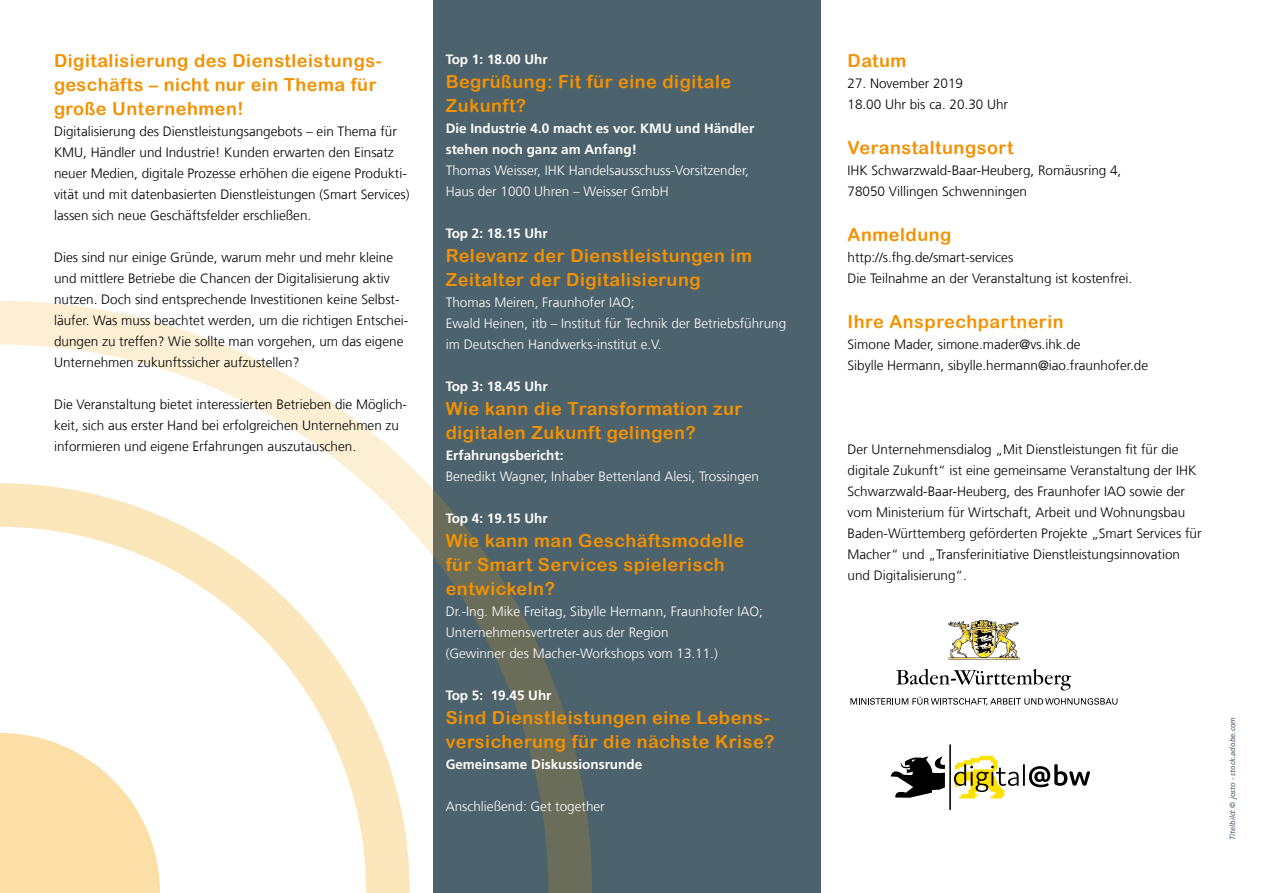
<style>
.page{position:relative;width:1263px;height:893px;background:#fff}
.page>*{position:absolute;margin:0;border:0;box-sizing:border-box;transform-origin:0 0}
.t1{font:18px/24px "Arial Rounded MT Bold";letter-spacing:.03em;color:#f39100}
.t2{font:300 13.5px/21px "Frutiger LT Com";color:#000}
.t3{font:300 13.5px/21px "Frutiger LT Com";color:#fff}
.t4{font:700 13.5px/21px "Frutiger LT Com";color:#fff}
.t5{font:italic 7.5px "Frutiger LT Com";color:#4c626c}
</style>
<div class="page">
<div style="left:433px;top:0;width:388px;height:893px;background:#4c626c"></div>
<svg style="left:0;top:301px;width:592px;height:592px"></svg>
<svg style="left:0;top:483px;width:410px;height:410px"></svg>
<svg style="left:0;top:733px;width:160px;height:160px"></svg>
<img style="left:949px;top:621px;width:71px;height:38px">
<svg style="left:896px;top:669px;width:175px;height:21px"></svg>
<svg style="left:850px;top:697px;width:267px;height:9px"></svg>
<svg style="left:890px;top:756px;width:55px;height:42px"></svg>
<svg style="left:954px;top:756px;width:64px;height:42px"></svg>
<hr style="left:1023px;top:764px;width:2px;height:22px;background:#000">
<hr style="left:949px;top:744px;width:2px;height:66px;background:#000">
<svg style="left:1029px;top:764px;width:61px;height:23px"></svg>
<h1 class="t1" style="left:54px;top:48px;width:329px">Digitalisierung des Dienstleistungs&shy;geschäfts – nicht nur ein Thema für große Unternehmen!</h1>
<p class="t2" style="left:54px;top:121px;width:357px">Digitalisierung des Dienstleistungsangebots – ein Thema für KMU, Händler und Industrie! Kunden erwarten den Einsatz neuer Medien, digitale Prozesse erhöhen die eigene Produkti&shy;vität und mit datenbasierten Dienstleistungen (Smart Services) lassen sich neue Geschäftsfelder erschließen.</p>
<p class="t2" style="left:54px;top:247px;width:356px">Dies sind nur einige Gründe, warum mehr und mehr kleine und mittlere Betriebe die Chancen der Digitalisierung aktiv nutzen. Doch sind entsprechende Investitionen keine Selbst&shy;läufer. Was muss beachtet werden, um die richtigen Entschei&shy;dungen zu treffen? Wie sollte man vorgehen, um das eigene Unternehmen zukunftssicher aufzustellen?</p>
<p class="t2" style="left:54px;top:394px;width:355px">Die Veranstaltung bietet interessierten Betrieben die Möglich&shy;keit, sich aus erster Hand bei erfolgreichen Unternehmen zu informieren und eigene Erfahrungen auszutauschen.</p>
<p class="t4" style="left:446px;top:49px;width:104px">Top 1: 18.00 Uhr</p>
<h1 class="t1" style="left:446px;top:70px;width:287px">Begrüßung: Fit für eine digitale<br>Zukunft?</h1>
<p class="t4" style="left:446px;top:118px;width:310px">Die Industrie 4.0 macht es vor. KMU und Händler stehen noch ganz am Anfang!</p>
<p class="t3" style="left:446px;top:160px;width:305px">Thomas Weisser, IHK Handelsausschuss-Vorsitzender,<br>Haus der 1000 Uhren – Weisser GmbH</p>
<p class="t4" style="left:446px;top:223px;width:104px">Top 2: 18.15 Uhr</p>
<h1 class="t1" style="left:446px;top:244px;width:308px">Relevanz der Dienstleistungen im<br>Zeitalter der Digitalisierung</h1>
<p class="t3" style="left:446px;top:292px;width:342px">Thomas Meiren, Fraunhofer IAO;<br>Ewald Heinen, itb – Institut für Technik der Betriebsführung im Deutschen Handwerks-institut e.V.</p>
<p class="t4" style="left:446px;top:376px;width:104px">Top 3: 18.45 Uhr</p>
<h1 class="t1" style="left:446px;top:397px;width:298px">Wie kann die Transformation zur digitalen Zukunft gelingen?</h1>
<p class="t4" style="left:446px;top:445px;width:119px">Erfahrungsbericht:</p>
<p class="t3" style="left:446px;top:466px;width:315px">Benedikt Wagner, Inhaber Bettenland Alesi, Trossingen</p>
<p class="t4" style="left:446px;top:508px;width:104px">Top 4: 19.15 Uhr</p>
<h1 class="t1" style="left:446px;top:529px;width:300px">Wie kann man Geschäftsmodelle für Smart Services spielerisch entwickeln?</h1>
<p class="t3" style="left:446px;top:601px;width:319px">Dr.-Ing. Mike Freitag, Sibylle Hermann, Fraunhofer IAO;<br>Unternehmensvertreter aus der Region<br>(Gewinner des Macher-Workshops vom 13.11.)</p>
<p class="t4" style="left:446px;top:685px;width:107px">Top 5: 19.45 Uhr</p>
<h1 class="t1" style="left:446px;top:706px;width:330px">Sind Dienstleistungen eine Lebens&shy;versicherung für die nächste Krise?</h1>
<p class="t4" style="left:446px;top:754px;width:198px">Gemeinsame Diskussionsrunde</p>
<p class="t3" style="left:446px;top:796px;width:161px">Anschließend: Get together</p>
<h1 class="t1" style="left:847px;top:48px;width:60px">Datum</h1>
<p class="t2" style="left:847px;top:73px;width:162px">27. November 2019<br>18.00 Uhr bis ca. 20.30 Uhr</p>
<h1 class="t1" style="left:847px;top:135px;width:167px">Veranstaltungsort</h1>
<p class="t2" style="left:847px;top:160px;width:275px">IHK Schwarzwald-Baar-Heuberg, Romäusring 4,<br>78050 Villingen Schwenningen</p>
<h1 class="t1" style="left:847px;top:222px;width:105px">Anmeldung</h1>
<p class="t2" style="left:847px;top:247px;width:286px">http://s.fhg.de/smart-services<br>Die Teilnahme an der Veranstaltung ist kostenfrei.</p>
<h1 class="t1" style="left:847px;top:309px;width:218px">Ihre Ansprechpartnerin</h1>
<p class="t2" style="left:847px;top:334px;width:302px">Simone Mader, simone.mader@vs.ihk.de<br>Sibylle Hermann, sibylle.hermann@iao.fraunhofer.de</p>
<p class="t2" style="left:847px;top:439px;width:356px">Der Unternehmensdialog „Mit Dienstleistungen fit für die digitale Zukunft“ ist eine gemeinsame Veranstaltung der IHK Schwarzwald-Baar-Heuberg, des Fraunhofer IAO sowie der vom Ministerium für Wirtschaft, Arbeit und Wohnungsbau Baden-Württemberg geförderten Projekte „Smart Services für Macher“ und „Transferinitiative Dienstleistungsinnovation und Digitalisierung“.</p>
<p class="t5" style="left:1228px;top:840px;width:125px;rotate:-90deg">Titelbild: © josto - stock.adobe.com</p>
</div>
